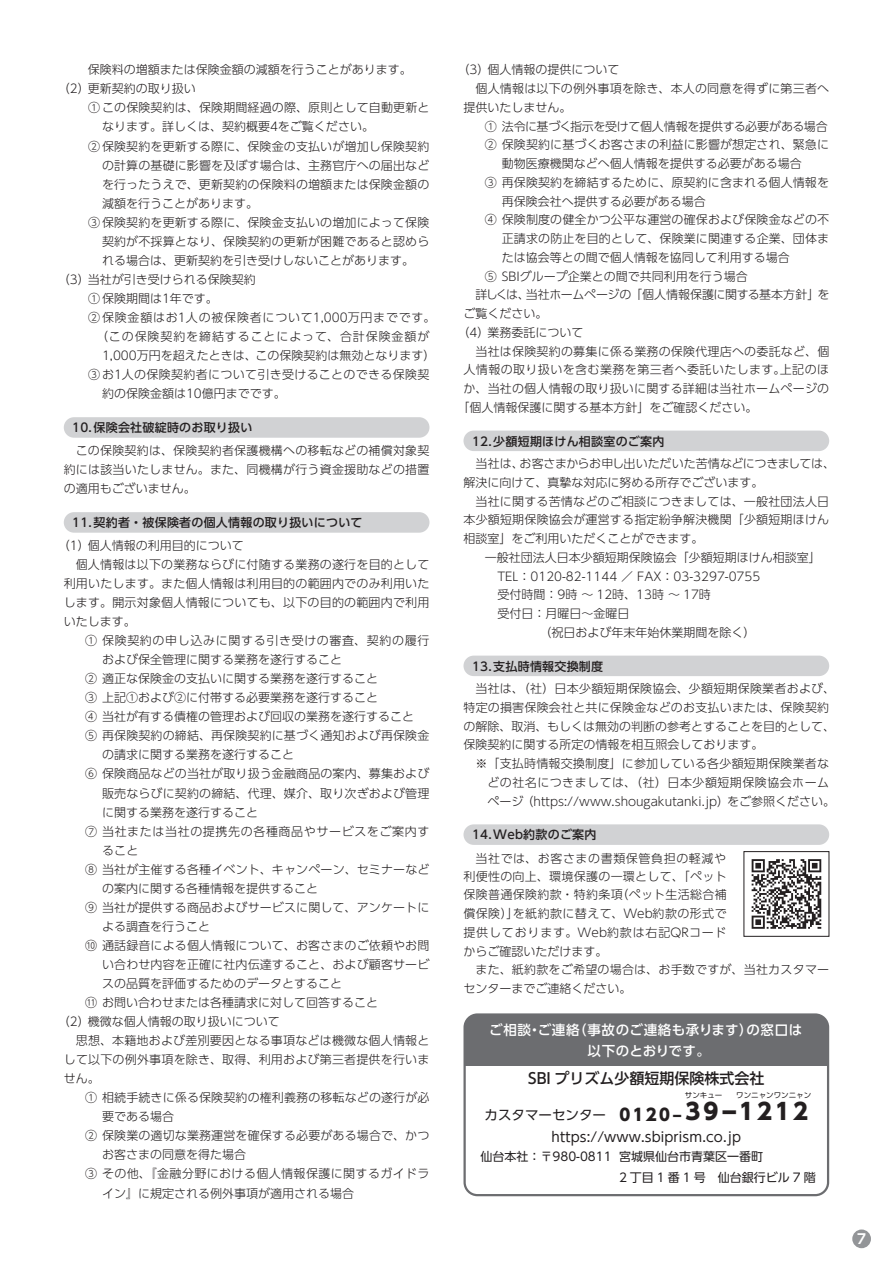
<style>
.page{position:relative;width:893px;height:1263px;background:#fff}
.page>*{position:absolute;margin:0;border:0;box-sizing:border-box;transform-origin:0 0}
.t1{font:800 22.5px "UD Shin Go Pro";color:#231f20}
.t2{font:500 15px "UD Shin Go Pro";color:#231f20}
.t3{font:13.5px "UD Shin Go Pro";letter-spacing:.01em;color:#231f20}
.t4{font:500 13.5px/21px "UD Shin Go Pro";letter-spacing:.045em;color:#fff;text-align:center}
.t5{font:700 13.5px "UD Shin Go NT Pro De";color:#fff}
.t6{font:300 12px/18.8px "UD Shin Go Pro";letter-spacing:.01em;color:#231f20}
.t7{font:500 12px "UD Shin Go Pro";letter-spacing:.02em;color:#231f20}
.t8{font:300 12px "UD Shin Go Pro";letter-spacing:-.025em;color:#231f20}
.t9{font:300 12px "UD Shin Go Pro";letter-spacing:.035em;color:#231f20}
.t10{font:12px/21px "UD Shin Go Pro";color:#231f20}
.t11{font:300 12px "UD Shin Go Pro";letter-spacing:.065em;color:#231f20}
.t12{font:300 12px "UD Shin Go Pro";letter-spacing:.055em;color:#231f20}
.t13{font:300 12px "UD Shin Go Pro";letter-spacing:.05em;color:#231f20}
.t14{font:300 12px "UD Shin Go Pro";letter-spacing:.075em;color:#231f20}
.t15{font:7.5px "UD Shin Go Pro";color:#231f20}
.s1{font-weight:800;font-size:16.5px}
.s2{font-weight:800}
.s3{font-weight:800;font-size:22.5px}
</style>
<div class="page">
<div style="left:64px;top:417px;width:365px;height:21px;background:#d1d2d4;border-radius:10px"></div>
<div style="left:64px;top:512px;width:365px;height:21px;background:#d1d2d4;border-radius:10px"></div>
<div style="left:463px;top:431px;width:366px;height:20px;background:#d1d2d4;border-radius:10px"></div>
<div style="left:463px;top:656px;width:366px;height:20px;background:#d1d2d4;border-radius:10px"></div>
<div style="left:463px;top:824px;width:366px;height:21px;background:#d1d2d4;border-radius:10px"></div>
<svg style="left:752px;top:859px;width:69px;height:70px"></svg>
<div style="left:465px;top:1014px;width:363px;height:52px;background:#6c6d70"></div>
<div style="left:463px;top:1013px;width:366px;height:183px;border:2px solid #6c6d70;border-radius:13px"></div>
<div style="left:852px;top:1229px;width:19px;height:19px;background:#939598;border-radius:50%"></div>
<p class="t6" style="left:58px;top:60px;width:356px;text-indent:30px">保険料の増額または保険金額の減額を行うことがあります。（2）更新契約の取り扱い</p>
<p class="t6" style="left:88px;top:98px;width:343px">① この保険契約は、保険期間経過の際、原則として自動更新と</p>
<p class="t6" style="left:102px;top:117px;width:273px">なります。詳しくは、契約概要4をご覧ください。</p>
<p class="t6" style="left:88px;top:136px;width:343px">② 保険契約を更新する際に、保険金の支払いが増加し保険契約</p>
<p class="t6" style="left:102px;top:155px;width:329px">の計算の基礎に影響を及ぼす場合は、主務官庁への届出など</p>
<p class="t6" style="left:102px;top:174px;width:329px">を行ったうえで、更新契約の保険料の増額または保険金額の</p>
<p class="t6" style="left:102px;top:193px;width:158px">減額を行うことがあります。</p>
<p class="t6" style="left:88px;top:212px;width:343px">③ 保険契約を更新する際に、保険金支払いの増加によって保険</p>
<p class="t6" style="left:102px;top:231px;width:329px">契約が不採算となり、保険契約の更新が困難であると認めら</p>
<p class="t6" style="left:102px;top:250px;width:314px">れる場合は、更新契約を引き受けしないことがあります。</p>
<p class="t6" style="left:58px;top:269px;width:199px">（3）当社が引き受けられる保険契約</p>
<p class="t6" style="left:88px;top:289px;width:131px">① 保険期間は1年です。</p>
<p class="t11" style="left:88px;top:308px;width:349px">② 保険金額はお1人の被保険者について1,000万円までです。</p>
<p class="t14" style="left:96px;top:327px;width:335px">（この保険契約を締結することによって、合計保険金額が</p>
<p class="t6" style="left:102px;top:346px;width:335px">1,000万円を超えたときは、この保険契約は無効となります）</p>
<p class="t6" style="left:88px;top:365px;width:343px">③ お1人の保険契約者について引き受けることのできる保険契</p>
<p class="t6" style="left:102px;top:384px;width:185px">約の保険金額は10億円までです。</p>
<p class="t7" style="left:72px;top:418px;width:182px">10. 保険会社破綻時のお取り扱い</p>
<p class="t6" style="left:64px;top:440px;width:367px;text-align:justify;text-indent:12px">この保険契約は、保険契約者保護機構への移転などの補償対象契約には該当いたしません。また、同機構が行う資金援助などの措置の適用もございません。</p>
<p class="t7" style="left:72px;top:513px;width:292px">11. 契約者・被保険者の個人情報の取り扱いについて</p>
<p class="t6" style="left:58px;top:536px;width:187px">（1）個人情報の利用目的について</p>
<p class="t6" style="left:76px;top:555px;width:355px">個人情報は以下の業務ならびに付随する業務の遂行を目的として</p>
<p class="t6" style="left:64px;top:574px;width:367px">利用いたします。また個人情報は利用目的の範囲内でのみ利用いた</p>
<p class="t6" style="left:64px;top:593px;width:367px">します。開示対象個人情報についても、以下の目的の範囲内で利用</p>
<p class="t6" style="left:64px;top:612px;width:73px">いたします。</p>
<p class="t12" style="left:85px;top:631px;width:346px">① 保険契約の申し込みに関する引き受けの審査、契約の履行</p>
<p class="t6" style="left:102px;top:650px;width:241px">および保全管理に関する業務を遂行すること</p>
<p class="t6" style="left:85px;top:669px;width:295px">② 適正な保険金の支払いに関する業務を遂行すること</p>
<p class="t6" style="left:85px;top:688px;width:295px">③ 上記①および②に付帯する必要業務を遂行すること</p>
<p class="t6" style="left:85px;top:707px;width:331px">④ 当社が有する債権の管理および回収の業務を遂行すること</p>
<p class="t6" style="left:85px;top:726px;width:346px">⑤ 再保険契約の締結、再保険契約に基づく通知および再保険金</p>
<p class="t6" style="left:102px;top:745px;width:193px">の請求に関する業務を遂行すること</p>
<p class="t6" style="left:85px;top:764px;width:346px">⑥ 保険商品などの当社が取り扱う金融商品の案内、募集および</p>
<p class="t6" style="left:102px;top:783px;width:329px">販売ならびに契約の締結、代理、媒介、取り次ぎおよび管理</p>
<p class="t6" style="left:102px;top:802px;width:157px">に関する業務を遂行すること</p>
<p class="t13" style="left:85px;top:821px;width:346px">⑦ 当社または当社の提携先の各種商品やサービスをご案内す</p>
<p class="t6" style="left:102px;top:840px;width:38px">ること</p>
<p class="t6" style="left:85px;top:859px;width:346px">⑧ 当社が主催する各種イベント、キャンペーン、セミナーなど</p>
<p class="t6" style="left:102px;top:878px;width:217px">の案内に関する各種情報を提供すること</p>
<p class="t6" style="left:85px;top:897px;width:346px">⑨ 当社が提供する商品およびサービスに関して、アンケートに</p>
<p class="t6" style="left:102px;top:916px;width:109px">よる調査を行うこと</p>
<p class="t6" style="left:85px;top:935px;width:346px">⑩ 通話録音による個人情報について、お客さまのご依頼やお問</p>
<p class="t6" style="left:102px;top:954px;width:329px">い合わせ内容を正確に社内伝達すること、および顧客サービ</p>
<p class="t6" style="left:102px;top:974px;width:241px">スの品質を評価するためのデータとすること</p>
<p class="t6" style="left:85px;top:993px;width:295px">⑪ お問い合わせまたは各種請求に対して回答すること</p>
<p class="t6" style="left:58px;top:1012px;width:223px">（2）機微な個人情報の取り扱いについて</p>
<p class="t6" style="left:76px;top:1031px;width:355px">思想、本籍地および差別要因となる事項などは機微な個人情報と</p>
<p class="t6" style="left:64px;top:1050px;width:367px">して以下の例外事項を除き、取得、利用および第三者提供を行いま</p>
<p class="t6" style="left:64px;top:1069px;width:37px">せん。</p>
<p class="t6" style="left:85px;top:1088px;width:346px">① 相続手続きに係る保険契約の権利義務の移転などの遂行が必</p>
<p class="t6" style="left:102px;top:1107px;width:73px">要である場合</p>
<p class="t6" style="left:85px;top:1126px;width:346px">② 保険業の適切な業務運営を確保する必要がある場合で、かつ</p>
<p class="t6" style="left:102px;top:1145px;width:145px">お客さまの同意を得た場合</p>
<p class="t9" style="left:85px;top:1164px;width:346px">③ その他、『金融分野における個人情報保護に関するガイドラ</p>
<p class="t6" style="left:102px;top:1183px;width:253px">イン』に規定される例外事項が適用される場合</p>
<p class="t6" style="left:457px;top:60px;width:163px">（3）個人情報の提供について</p>
<p class="t6" style="left:475px;top:79px;width:355px">個人情報は以下の例外事項を除き、本人の同意を得ずに第三者へ</p>
<p class="t6" style="left:463px;top:97px;width:109px">提供いたしません。</p>
<p class="t8" style="left:485px;top:116px;width:344px">① 法令に基づく指示を受けて個人情報を提供する必要がある場合</p>
<p class="t6" style="left:485px;top:135px;width:346px">② 保険契約に基づくお客さまの利益に影響が想定され、緊急に</p>
<p class="t6" style="left:502px;top:154px;width:301px">動物医療機関などへ個人情報を提供する必要がある場合</p>
<p class="t6" style="left:485px;top:172px;width:346px">③ 再保険契約を締結するために、原契約に含まれる個人情報を</p>
<p class="t6" style="left:502px;top:191px;width:205px">再保険会社へ提供する必要がある場合</p>
<p class="t6" style="left:485px;top:210px;width:346px">④ 保険制度の健全かつ公平な運営の確保および保険金などの不</p>
<p class="t6" style="left:502px;top:229px;width:329px">正請求の防止を目的として、保険業に関連する企業、団体ま</p>
<p class="t6" style="left:502px;top:247px;width:289px">たは協会等との間で個人情報を協同して利用する場合</p>
<p class="t6" style="left:485px;top:266px;width:265px">⑤ SBIグループ企業との間で共同利用を行う場合</p>
<p class="t8" style="left:475px;top:285px;width:356px">詳しくは、当社ホームページの「個人情報保護に関する基本方針」を</p>
<p class="t6" style="left:463px;top:304px;width:85px">ご覧ください。</p>
<p class="t6" style="left:457px;top:322px;width:127px">（4）業務委託について</p>
<p class="t6" style="left:475px;top:341px;width:355px">当社は保険契約の募集に係る業務の保険代理店への委託など、個</p>
<p class="t9" style="left:463px;top:360px;width:367px">人情報の取り扱いを含む業務を第三者へ委託いたします。上記のほ</p>
<p class="t6" style="left:463px;top:379px;width:367px">か、当社の個人情報の取り扱いに関する詳細は当社ホームページの</p>
<p class="t6" style="left:457px;top:397px;width:301px">「個人情報保護に関する基本方針」をご確認ください。</p>
<p class="t7" style="left:472px;top:431px;width:194px">12. 少額短期ほけん相談室のご案内</p>
<p class="t6" style="left:463px;top:454px;width:373px;text-indent:12px">当社は、お客さまからお申し出いただいた苦情などにつきましては、解決に向けて、真摯な対応に努める所存でございます。</p>
<p class="t6" style="left:463px;top:491px;width:367px;text-align:justify;text-indent:12px">当社に関する苦情などのご相談につきましては、一般社団法人日本少額短期保険協会が運営する指定紛争解決機関「少額短期ほけん相談室」をご利用いただくことができます。</p>
<p class="t6" style="left:485px;top:547px;width:337px">一般社団法人日本少額短期保険協会「少額短期ほけん相談室」</p>
<p class="t6" style="left:497px;top:566px;width:264px">TEL：0120-82-1144 ／ FAX：03-3297-0755</p>
<p class="t6" style="left:497px;top:585px;width:215px">受付時間：9時～ 12時、13時～ 17時</p>
<p class="t6" style="left:497px;top:604px;width:133px">受付日：月曜日～金曜日</p>
<p class="t6" style="left:539px;top:622px;width:217px">（祝日および年末年始休業期間を除く）</p>
<p class="t7" style="left:472px;top:656px;width:133px">13. 支払時情報交換制度</p>
<p class="t6" style="left:463px;top:679px;width:373px;text-indent:12px">当社は、（社）日本少額短期保険協会、少額短期保険業者および、特定の損害保険会社と共に保険金などのお支払いまたは、保険契約の解除、取消、もしくは無効の判断の参考とすることを目的として、保険契約に関する所定の情報を相互照会しております。</p>
<p class="t6" style="left:487px;top:754px;width:349px;text-indent:-12px">※「支払時情報交換制度」に参加している各少額短期保険業者などの社名につきましては、（社）日本少額短期保険協会ホームページ（https://www.shougakutanki.jp）をご参照ください。</p>
<p class="t7" style="left:472px;top:825px;width:126px">14. Web約款のご案内</p>
<p class="t6" style="left:463px;top:848px;width:265px;text-align:justify;text-indent:12px">当社では、お客さまの書類保管負担の軽減や利便性の向上、環境保護の一環として、「ペット保険普通保険約款・特約条項（ペット生活総合補償保険）」を紙約款に替えて、Web約款の形式で提供しております。Web約款は右記QRコードからご確認いただけます。</p>
<p class="t6" style="left:463px;top:960px;width:367px;text-indent:12px">また、紙約款をご希望の場合は、お手数ですが、当社カスタマーセンターまでご連絡ください。</p>
<p class="t4" style="left:489px;top:1019px;width:315px">ご相談・ご連絡（事故のご連絡も承ります）の窓口は以下のとおりです。</p>
<p class="t2" style="left:528px;top:1066px;width:238px">SBI プリズム少額短期保険株式会社</p>
<p class="t3" style="left:485px;top:1104px;width:217px">カスタマーセンター <span class="s1">0120</span> <span class="s2">-</span><span class="s3">3</span></p>
<p class="t15" style="left:685px;top:1089px;width:39px">サンキュー</p>
<h1 class="t1" style="left:704px;top:1093px;width:106px">9-1212</h1>
<p class="t15" style="left:736px;top:1089px;width:77px">ワンニャンワンニャン</p>
<p class="t3" style="left:552px;top:1126px;width:191px">https://www.sbiprism.co.jp</p>
<p class="t10" style="left:619px;top:1146px;width:198px;text-indent:-138px">仙台本社：〒980-0811 宮城県仙台市青葉区一番町<br>2 丁目 1 番 1 号　仙台銀行ビル 7 階</p>
<p class="t5" style="left:857px;top:1228px;width:10px">7</p>
</div>
